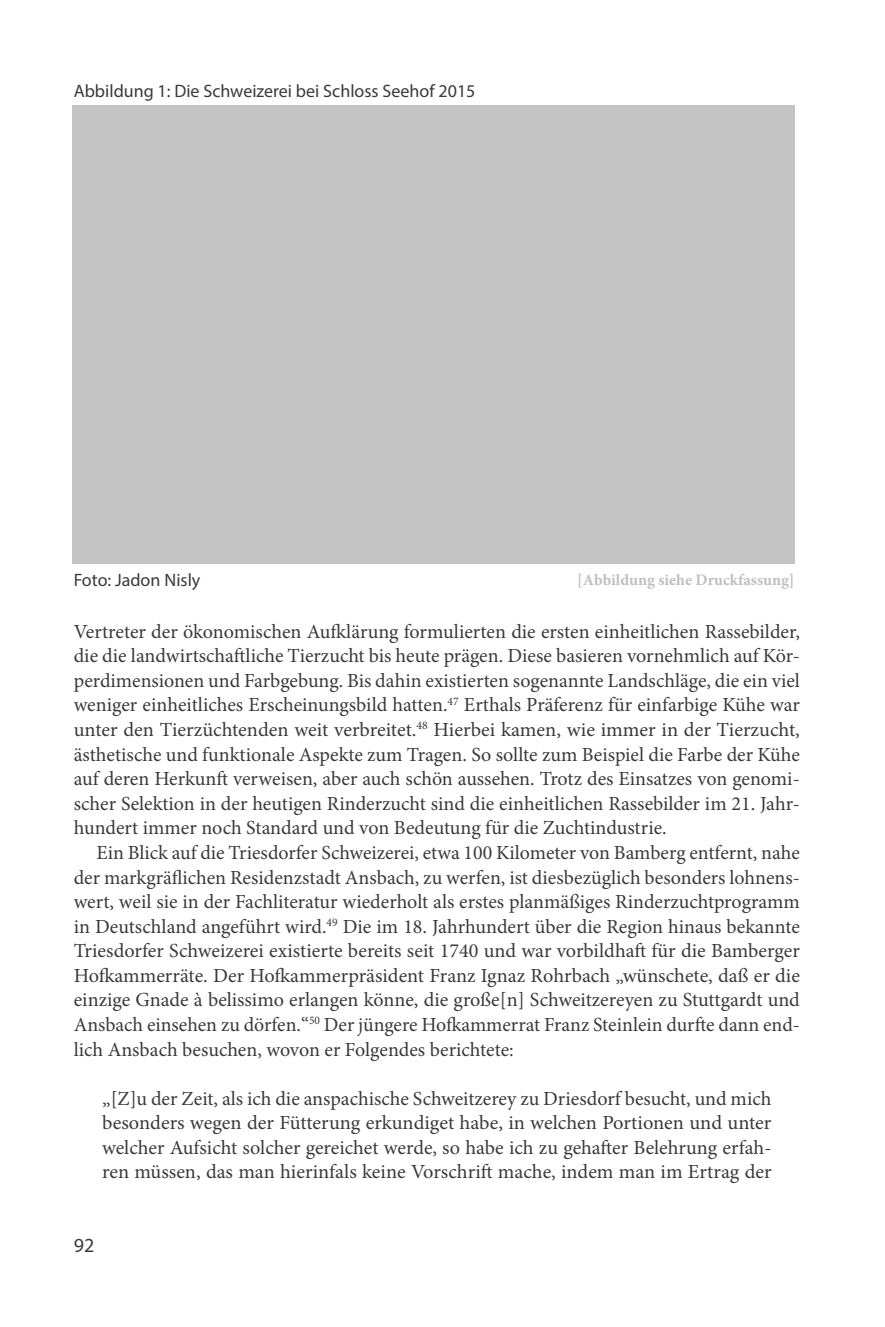
<style>
.page{position:relative;width:885px;height:1327px;background:#fff}
.page>*{position:absolute;margin:0;border:0;box-sizing:border-box;transform-origin:0 0}
.t1{font:20px/24.6px "Minion Pro";color:#3b3a3b;text-align:justify}
.t2{font:20px "Myriad Pro";color:#3b3a3b}
.t3{font:18px "Myriad Pro";color:#3b3a3b}
.t4{font:700 16px "Minion Pro";color:#bfbfbf}
</style>
<div class="page">
<p class="t3" style="left:74px;top:80px;width:403px">Abbildung 1: Die Schweizerei bei Schloss Seehof 2015</p>
<p class="t3" style="left:74px;top:569px;width:128px">Foto: Jadon Nisly</p>
<p class="t1" style="left:74px;top:619px;width:727px">Vertreter der ökonomischen Aufklärung formulierten die ersten einheitlichen Rassebilder, die die landwirtschaftliche Tierzucht bis heute prägen. Diese basieren vornehmlich auf Kör&shy;perdimensionen und Farbgebung. Bis dahin existierten sogenannte Landschläge, die ein viel weniger einheitliches Erscheinungsbild hatten.<sup>47</sup> Erthals Präferenz für einfarbige Kühe war unter den Tierzüchtenden weit verbreitet.<sup>48</sup> Hierbei kamen, wie immer in der Tierzucht, ästhetische und funktionale Aspekte zum Tragen. So sollte zum Beispiel die Farbe der Kühe auf deren Herkunft verweisen, aber auch schön aussehen. Trotz des Einsatzes von genomi&shy;scher Selektion in der heutigen Rinderzucht sind die einheitlichen Rassebilder im 21. Jahr&shy;hundert immer noch Standard und von Bedeutung für die Zuchtindustrie.</p>
<p class="t1" style="left:74px;top:840px;width:727px;text-indent:23px">Ein Blick auf die Triesdorfer Schweizerei, etwa 100 Kilometer von Bamberg entfernt, nahe der markgräflichen Residenzstadt Ansbach, zu werfen, ist diesbezüglich besonders lohnens&shy;wert, weil sie in der Fachliteratur wiederholt als erstes planmäßiges Rinderzuchtprogramm in Deutschland angeführt wird.<sup>49</sup> Die im 18. Jahrhundert über die Region hinaus bekannte Triesdorfer Schweizerei existierte bereits seit 1740 und war vorbildhaft für die Bamberger Hofkammerräte. Der Hofkammerpräsident Franz Ignaz Rohrbach „wünschete, daß er die einzige Gnade à belissimo erlangen könne, die große[n] Schweitzereyen zu Stuttgardt und Ansbach einsehen zu dörfen.“<sup>50</sup> Der jüngere Hofkammerrat Franz Steinlein durfte dann end&shy;lich Ansbach besuchen, wovon er Folgendes berichtete:</p>
<p class="t1" style="left:102px;top:1086px;width:671px">„[Z]u der Zeit, als ich die anspachische Schweitzerey zu Driesdorf besucht, und mich besonders wegen der Fütterung erkundiget habe, in welchen Portionen und unter welcher Aufsicht solcher gereichet werde, so habe ich zu gehafter Belehrung erfah&shy;ren müssen, das man hierinfals keine Vorschrift mache, indem man im Ertrag der</p>
<p class="t4" style="left:577px;top:569px;width:219px">[Abbildung siehe Druckfassung]</p>
<p class="t2" style="left:74px;top:1233px;width:22px">92</p>
</div>
